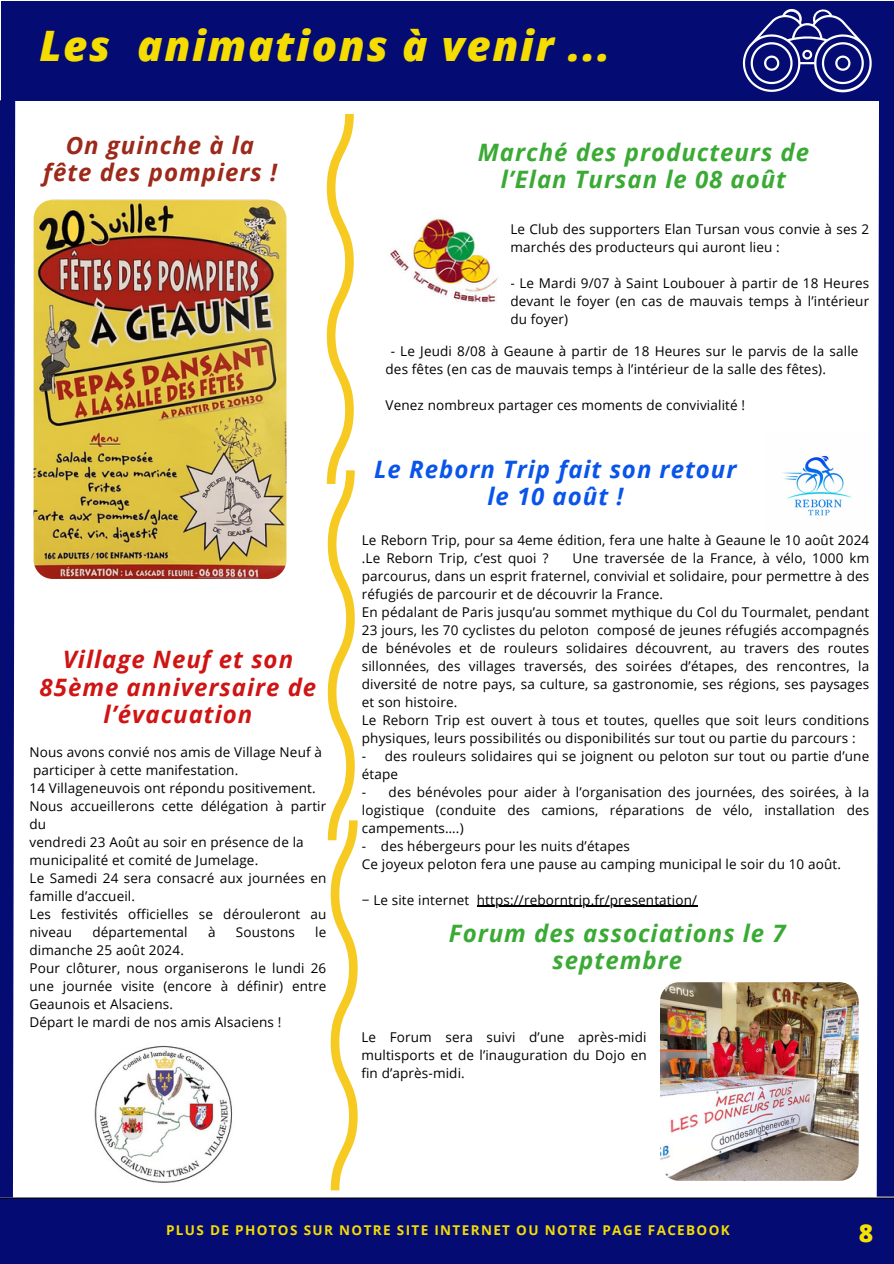
<style>
.page{position:relative;width:894px;height:1264px;background:#fff}
.page>*{position:absolute;margin:0;border:0;box-sizing:border-box;transform-origin:0 0}
.t1{font:italic 800 42px "Open Sans";letter-spacing:.04em;color:#f5dd02}
.t2{font:800 24.6px "Open Sans";color:#f4e301}
.t3{font:italic 700 24px/27px "Open Sans";letter-spacing:.04em;color:#3aaa35;text-align:center}
.t4{font:italic 700 24px/27px "Open Sans";letter-spacing:.04em;color:#cf1413;text-align:center}
.t5{font:italic 700 24px/27px "Open Sans";letter-spacing:.04em;color:#0954e9;text-align:center}
.t6{font:italic 700 24px/27px "Open Sans";letter-spacing:.04em;color:#9c291a;text-align:center}
.t7{font:13.5px/18px "Open Sans";letter-spacing:.01em;color:#000}
.t8{font:700 13.5px "Open Sans";letter-spacing:.1em;color:#f5dd02}
</style>
<div class="page">
<div style="left:1px;top:1px;width:892px;height:99px;background:#040b73"></div>
<div style="left:0;top:1198px;width:893px;height:65px;background:#040b73"></div>
<hr style="left:0;top:1197px;width:893px;height:1px;background:#000">
<svg style="left:0;top:100px;width:29px;height:1099px"></svg>
<svg style="left:742px;top:9px;width:151px;height:1190px"></svg>
<img style="left:34px;top:200px;width:252px;height:379px;border-radius:19px">
<img style="left:763px;top:431px;width:106px;height:106px">
<img style="left:390px;top:217px;width:108px;height:85px">
<svg style="left:327px;top:114px;width:30px;height:1076px"></svg>
<img style="left:659px;top:982px;width:199px;height:198px;border-radius:19px">
<img style="left:94px;top:1045px;width:139px;height:138px">
<hr style="left:476px;top:905px;width:221px;height:2px;background:#000">
<p class="t1" style="left:39px;top:16px;width:572px">Les animations à venir ...</p>
<p class="t6" style="left:43px;top:131px;width:235px">On guinche à la fête des pompiers !</p>
<p class="t3" style="left:477px;top:138px;width:333px">Marché des producteurs de l’Elan Tursan le 08 août</p>
<p class="t7" style="left:510px;top:219px;width:360px">Le Club des supporters Elan Tursan vous convie à ses 2 marchés des producteurs qui auront lieu :</p>
<h2 class="t7" style="left:510px;top:273px;width:360px;text-align:justify">- Le Mardi 9/07 à Saint Loubouer à partir de 18 Heures devant le foyer (en cas de mauvais temps à l’intérieur du foyer)</h2>
<h2 class="t4" style="left:40px;top:645px;width:278px">Village Neuf et son<br>85ème anniversaire de l’évacuation</h2>
<p class="t7" style="left:30px;top:742px;width:294px">Nous avons convié nos amis de Village Neuf à</p>
<p class="t7" style="left:33px;top:760px;width:206px">participer à cette manifestation.</p>
<p class="t7" style="left:30px;top:778px;width:287px">14 Villageneuvois ont répondu positivement.</p>
<p class="t7" style="left:30px;top:796px;width:298px">Nous accueillerons cette délégation à partir du</p>
<h2 class="t7" style="left:30px;top:832px;width:276px">vendredi 23 Août au soir en présence de la</h2>
<p class="t7" style="left:30px;top:850px;width:230px">municipalité et comité de Jumelage.</p>
<p class="t7" style="left:30px;top:868px;width:298px">Le Samedi 24 sera consacré aux journées en famille d’accueil.</p>
<p class="t7" style="left:30px;top:904px;width:298px">Les festivités officielles se dérouleront au niveau</p>
<p class="t7" style="left:92px;top:922px;width:97px">départemental</p>
<p class="t7" style="left:208px;top:922px;width:9px">à</p>
<p class="t7" style="left:236px;top:922px;width:60px">Soustons</p>
<p class="t7" style="left:315px;top:922px;width:13px">le</p>
<p class="t7" style="left:30px;top:940px;width:156px">dimanche 25 août 2024.</p>
<p class="t7" style="left:30px;top:958px;width:298px;text-align:justify">Pour clôturer, nous organiserons le lundi 26 une journée visite (encore à définir) entre Geaunois et Alsaciens.</p>
<p class="t7" style="left:30px;top:1012px;width:253px">Départ le mardi de nos amis Alsaciens !</p>
<p class="t7" style="left:385px;top:341px;width:474px;text-indent:5px">- Le Jeudi 8/08 à Geaune à partir de 18 Heures sur le parvis de la salle des fêtes (en cas de mauvais temps à l’intérieur de la salle des fêtes).</p>
<p class="t7" style="left:385px;top:395px;width:361px">Venez nombreux partager ces moments de convivialité !</p>
<p class="t5" style="left:374px;top:455px;width:363px">Le Reborn Trip fait son retour le 10 août !</p>
<p class="t7" style="left:362px;top:530px;width:508px">Le Reborn Trip, pour sa 4eme édition, fera une halte à Geaune le 10 août 2024 .Le Reborn Trip, c’est quoi ?</p>
<p class="t7" style="left:362px;top:548px;width:508px;text-align:justify;text-indent:210px">Une traversée de la France, à vélo, 1000 km parcourus, dans un esprit fraternel, convivial et solidaire, pour permettre à des réfugiés de parcourir et de découvrir la France.</p>
<h2 class="t7" style="left:362px;top:602px;width:508px;text-align:justify">En pédalant de Paris jusqu’au sommet mythique du Col du Tourmalet, pendant 23 jours, les 70 cyclistes du peloton composé de jeunes réfugiés accompagnés de bénévoles et de rouleurs solidaires découvrent, au travers des routes sillonnées, des villages traversés, des soirées d’étapes, des rencontres, la diversité de notre pays, sa culture, sa gastronomie, ses régions, ses paysages et son histoire.</h2>
<p class="t7" style="left:362px;top:710px;width:508px">Le Reborn Trip est ouvert à tous et toutes, quelles que soit leurs conditions physiques, leurs possibilités ou disponibilités sur tout ou partie du parcours :</p>
<p class="t7" style="left:362px;top:746px;width:508px">- des rouleurs solidaires qui se joignent ou peloton sur tout ou partie d’une étape</p>
<p class="t7" style="left:362px;top:782px;width:508px;text-align:justify">- des bénévoles pour aider à l’organisation des journées, des soirées, à la logistique (conduite des camions, réparations de vélo, installation des campements….)</p>
<p class="t7" style="left:362px;top:836px;width:269px">- des hébergeurs pour les nuits d’étapes</p>
<p class="t7" style="left:362px;top:854px;width:480px">Ce joyeux peloton fera une pause au camping municipal le soir du 10 août.</p>
<p class="t7" style="left:362px;top:890px;width:109px">− Le site internet</p>
<p class="t7" style="left:476px;top:890px;width:222px">https://reborntrip.fr/presentation/</p>
<p class="t3" style="left:449px;top:919px;width:338px">Forum des associations le 7 septembre</p>
<p class="t7" style="left:361px;top:1028px;width:287px;text-align:justify">Le Forum sera suivi d’une après-midi multisports et de l’inauguration du Dojo en fin d’après-midi.</p>
<p class="t8" style="left:166px;top:1220px;width:565px">PLUS DE PHOTOS SUR NOTRE SITE INTERNET OU NOTRE PAGE FACEBOOK</p>
<p class="t2" style="left:858px;top:1215px;width:16px">8</p>
</div>
